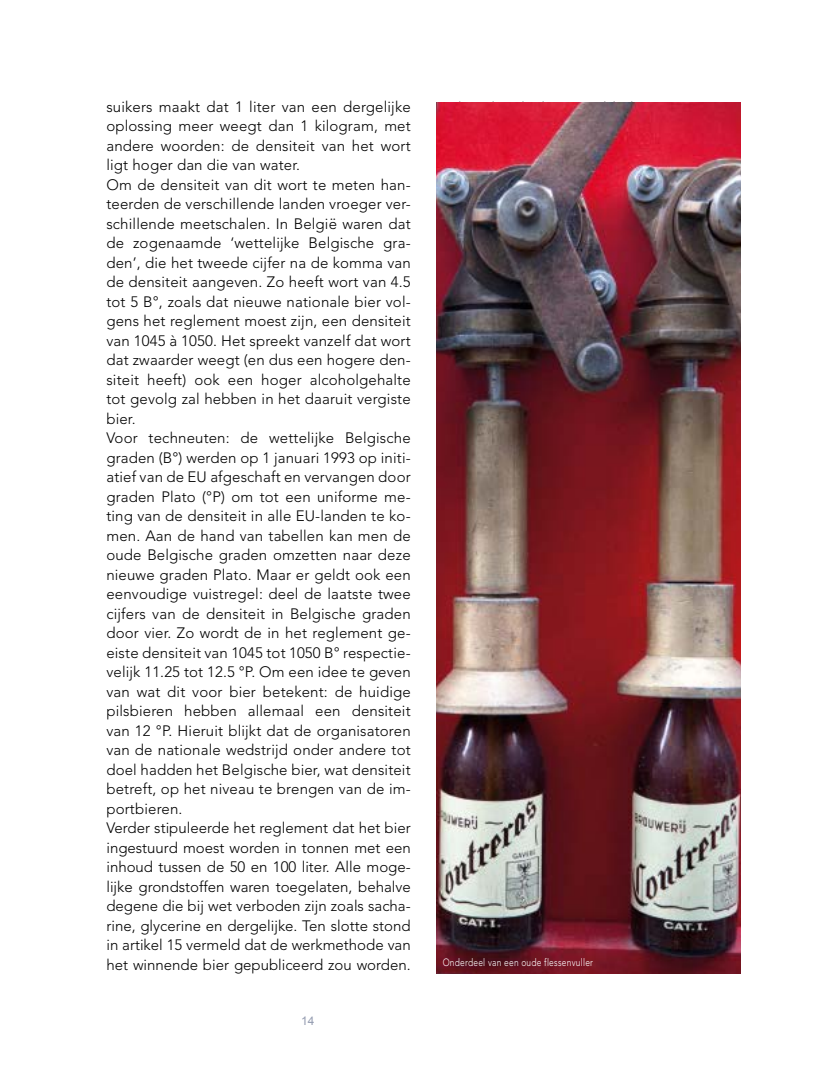
<style>
.page{position:relative;width:830px;height:1076px;background:#fff}
.page>*{position:absolute;margin:0;border:0;box-sizing:border-box;transform-origin:0 0}
.t1{font:300 15px/19.5px "Avenir LT Std";letter-spacing:.01em;color:#000}
.t2{font:12px "Arial";color:#949cb1}
.t3{font:300 10.5px "Avenir LT Std";letter-spacing:.03em;color:#fff;scale:.8 1}
</style>
<div class="page">
<img style="left:436px;top:102px;width:304px;height:872px">
<p class="t1" style="left:106px;top:97px;width:306px">suikers maakt dat 1 liter van een dergelijke oplossing meer weegt dan 1 kilogram, met andere woorden: de densiteit van het wort ligt hoger dan die van water.<br>Om de densiteit van dit wort te meten han&shy;teerden de verschillende landen vroeger ver&shy;schillende meetschalen. In België waren dat de zogenaamde ‘wettelijke Belgische gra&shy;den’, die het tweede cijfer na de komma van de densiteit aangeven. Zo heeft wort van 4.5 tot 5 B°, zoals dat nieuwe nationale bier vol&shy;gens het reglement moest zijn, een densiteit van 1045 à 1050. Het spreekt vanzelf dat wort dat zwaarder weegt (en dus een hogere den&shy;siteit heeft) ook een hoger alcoholgehalte tot gevolg zal hebben in het daaruit vergiste bier.<br>Voor techneuten: de wettelijke Belgische graden (B°) werden op 1 januari 1993 op initi&shy;atief van de EU afgeschaft en vervangen door graden Plato (°P) om tot een uniforme me&shy;ting van de densiteit in alle EU-landen te ko&shy;men. Aan de hand van tabellen kan men de oude Belgische graden omzetten naar deze nieuwe graden Plato. Maar er geldt ook een eenvoudige vuistregel: deel de laatste twee cijfers van de densiteit in Belgische graden door vier. Zo wordt de in het reglement ge&shy;ëiste densiteit van 1045 tot 1050 B° respectie&shy;velijk 11.25 tot 12.5 °P. Om een idee te geven van wat dit voor bier betekent: de huidige pilsbieren hebben allemaal een densiteit van 12 °P. Hieruit blijkt dat de organisatoren van de nationale wedstrijd onder andere tot doel hadden het Belgische bier, wat densiteit betreft, op het niveau te brengen van de im&shy;portbieren.<br>Verder stipuleerde het reglement dat het bier ingestuurd moest worden in tonnen met een inhoud tussen de 50 en 100 liter. Alle moge&shy;lijke grondstoffen waren toegelaten, behalve degene die bij wet verboden zijn zoals sacha&shy;rine, glycerine en dergelijke. Ten slotte stond in artikel 15 vermeld dat de werkmethode van het winnende bier gepubliceerd zou worden.</p>
<p class="t2" style="left:301px;top:1013px;width:15px">14</p>
<p class="t3" style="left:442px;top:956px;width:189px">Onderdeel van een oude flessenvuller</p>
</div>
